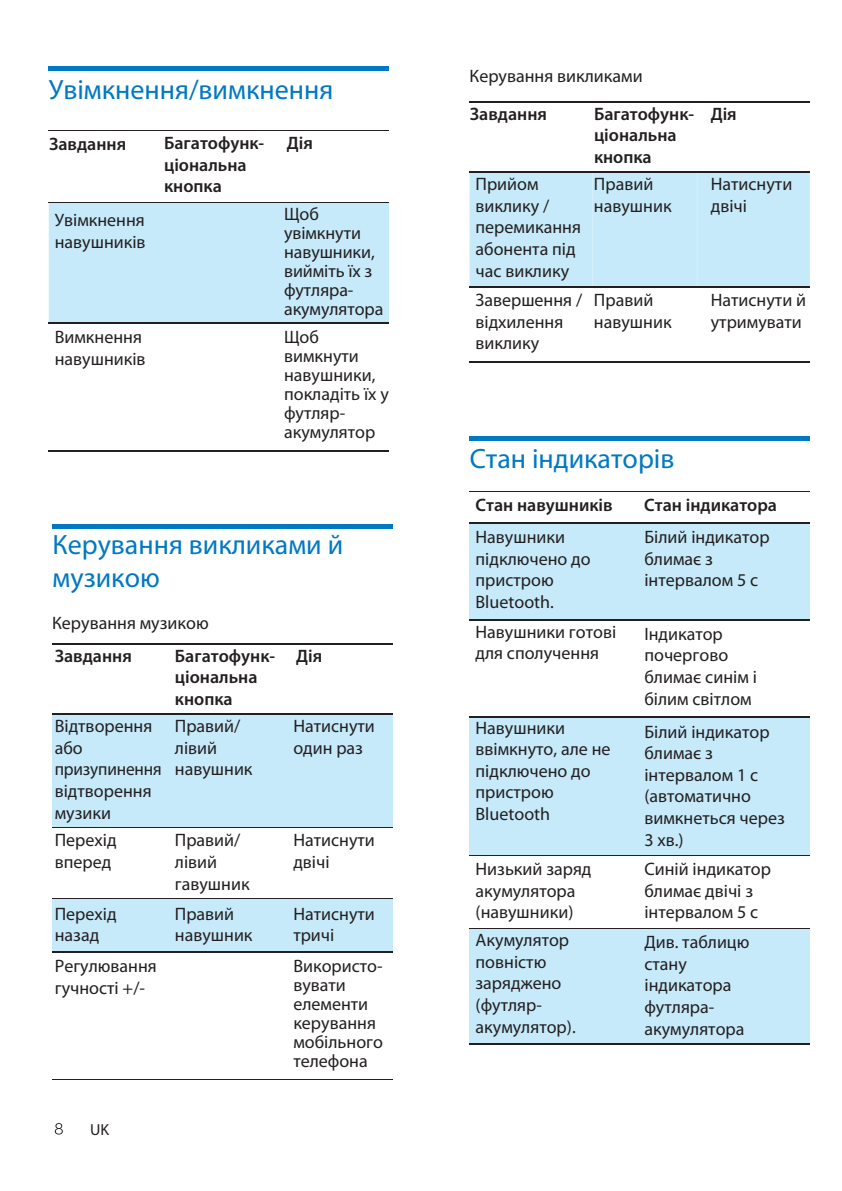
<style>
.page{position:relative;width:842px;height:1191px;background:#fff}
.page>*{position:absolute;margin:0;border:0;box-sizing:border-box;transform-origin:0 0}
.t1{font:28px/33.6px "Myriad Pro";color:#0079c2}
.t2{font:18px/21.6px "Myriad Pro";color:#231f20}
.t3{font:600 18px/21.6px "Myriad Pro";color:#231f20}
.t4{font:16px "Myriad Pro";color:#231f20}
</style>
<div class="page">
<svg style="left:55px;top:1123px;width:8px;height:11px"></svg>
<hr style="left:49px;top:66px;width:340px;height:4px;background:#0079c2">
<div style="left:49px;top:203px;width:340px;height:119px;background:#c6eafa"></div>
<hr style="left:49px;top:130px;width:128px;height:1px;background:#231f20">
<hr style="left:177px;top:130px;width:108px;height:1px;background:#231f20">
<hr style="left:285px;top:130px;width:104px;height:1px;background:#231f20">
<hr style="left:49px;top:202px;width:128px;height:1px;background:#231f20">
<hr style="left:177px;top:202px;width:108px;height:1px;background:#231f20">
<hr style="left:285px;top:202px;width:104px;height:1px;background:#231f20">
<hr style="left:49px;top:322px;width:128px;height:1px;background:#231f20">
<hr style="left:177px;top:322px;width:108px;height:1px;background:#231f20">
<hr style="left:285px;top:322px;width:104px;height:1px;background:#231f20">
<hr style="left:49px;top:450px;width:340px;height:1px;background:#231f20">
<hr style="left:52px;top:524px;width:341px;height:4px;background:#0079c2">
<hr style="left:52px;top:1079px;width:133px;height:1px;background:#231f20">
<hr style="left:185px;top:1079px;width:93px;height:1px;background:#231f20">
<hr style="left:278px;top:1079px;width:115px;height:1px;background:#231f20">
<div style="left:470px;top:172px;width:340px;height:115px;background:#c6eafa"></div>
<hr style="left:470px;top:102px;width:132px;height:1px;background:#231f20">
<hr style="left:602px;top:102px;width:93px;height:1px;background:#231f20">
<hr style="left:695px;top:102px;width:115px;height:1px;background:#231f20">
<hr style="left:470px;top:171px;width:132px;height:1px;background:#231f20">
<hr style="left:602px;top:171px;width:93px;height:1px;background:#231f20">
<hr style="left:695px;top:171px;width:115px;height:1px;background:#231f20">
<hr style="left:470px;top:287px;width:132px;height:1px;background:#231f20">
<hr style="left:602px;top:287px;width:93px;height:1px;background:#231f20">
<hr style="left:695px;top:287px;width:115px;height:1px;background:#231f20">
<hr style="left:470px;top:361px;width:132px;height:1px;background:#231f20">
<hr style="left:602px;top:361px;width:93px;height:1px;background:#231f20">
<hr style="left:695px;top:361px;width:115px;height:1px;background:#231f20">
<div style="left:634px;top:928px;width:176px;height:116px;background:#c6eafa"></div>
<div style="left:470px;top:928px;width:164px;height:116px;background:#c6eafa"></div>
<hr style="left:470px;top:436px;width:340px;height:4px;background:#0079c2">
<div style="left:634px;top:716px;width:176px;height:139px;background:#c6eafa"></div>
<div style="left:470px;top:716px;width:164px;height:139px;background:#c6eafa"></div>
<div style="left:634px;top:523px;width:176px;height:97px;background:#c6eafa"></div>
<div style="left:470px;top:523px;width:164px;height:97px;background:#c6eafa"></div>
<hr style="left:470px;top:491px;width:164px;height:1px;background:#231f20">
<hr style="left:634px;top:491px;width:176px;height:1px;background:#231f20">
<hr style="left:470px;top:523px;width:164px;height:1px;background:#231f20">
<hr style="left:634px;top:523px;width:176px;height:1px;background:#231f20">
<hr style="left:470px;top:620px;width:164px;height:1px;background:#231f20">
<hr style="left:634px;top:620px;width:176px;height:1px;background:#231f20">
<hr style="left:470px;top:716px;width:164px;height:1px;background:#231f20">
<hr style="left:634px;top:716px;width:176px;height:1px;background:#231f20">
<hr style="left:470px;top:855px;width:164px;height:1px;background:#231f20">
<hr style="left:634px;top:855px;width:176px;height:1px;background:#231f20">
<hr style="left:470px;top:928px;width:164px;height:1px;background:#231f20">
<hr style="left:634px;top:928px;width:176px;height:1px;background:#231f20">
<hr style="left:470px;top:1043px;width:164px;height:1px;background:#231f20">
<hr style="left:634px;top:1043px;width:176px;height:1px;background:#231f20">
<div style="left:280px;top:898px;width:113px;height:53px;background:#c6eafa"></div>
<div style="left:175px;top:898px;width:105px;height:53px;background:#c6eafa"></div>
<div style="left:52px;top:898px;width:123px;height:53px;background:#c6eafa"></div>
<div style="left:280px;top:714px;width:113px;height:113px;background:#c6eafa"></div>
<div style="left:175px;top:714px;width:105px;height:113px;background:#c6eafa"></div>
<div style="left:52px;top:714px;width:123px;height:113px;background:#c6eafa"></div>
<hr style="left:52px;top:644px;width:133px;height:1px;background:#231f20">
<hr style="left:185px;top:644px;width:93px;height:1px;background:#231f20">
<hr style="left:278px;top:644px;width:115px;height:1px;background:#231f20">
<hr style="left:52px;top:713px;width:133px;height:1px;background:#231f20">
<hr style="left:185px;top:713px;width:93px;height:1px;background:#231f20">
<hr style="left:278px;top:713px;width:115px;height:1px;background:#231f20">
<hr style="left:52px;top:827px;width:133px;height:1px;background:#231f20">
<hr style="left:185px;top:827px;width:93px;height:1px;background:#231f20">
<hr style="left:278px;top:827px;width:115px;height:1px;background:#231f20">
<hr style="left:52px;top:898px;width:133px;height:1px;background:#231f20">
<hr style="left:185px;top:898px;width:93px;height:1px;background:#231f20">
<hr style="left:278px;top:898px;width:115px;height:1px;background:#231f20">
<hr style="left:52px;top:951px;width:133px;height:1px;background:#231f20">
<hr style="left:185px;top:951px;width:93px;height:1px;background:#231f20">
<hr style="left:278px;top:951px;width:115px;height:1px;background:#231f20">
<h1 class="t1" style="left:49px;top:72px;width:286px">Увімкнення/вимкнення</h1>
<p class="t3" style="left:49px;top:132px;width:79px">Завдання</p>
<p class="t3" style="left:164px;top:132px;width:102px">Багатофунк&shy;ціональна кнопка</p>
<p class="t3" style="left:287px;top:132px;width:28px">Дія</p>
<p class="t2" style="left:55px;top:209px;width:92px">Увімкнення навушників</p>
<p class="t2" style="left:284px;top:204px;width:101px;line-height:19px">Щоб увімкнути навушники, вийміть їх з футляра&shy;акумулятора</p>
<p class="t2" style="left:284px;top:327px;width:106px;line-height:19px">Щоб вимкнути навушники, покладіть їх у футляр&shy;акумулятор</p>
<p class="t2" style="left:55px;top:326px;width:92px">Вимкнення навушників</p>
<h1 class="t1" style="left:53px;top:527px;width:292px">Керування викликами й музикою</h1>
<p class="t2" style="left:52px;top:612px;width:158px">Керування музикою</p>
<p class="t3" style="left:175px;top:644px;width:102px">Багатофунк&shy;ціональна кнопка</p>
<p class="t3" style="left:55px;top:645px;width:79px">Завдання</p>
<p class="t3" style="left:296px;top:644px;width:28px">Дія</p>
<p class="t2" style="left:175px;top:715px;width:79px">Правий/ лівий навушник</p>
<p class="t2" style="left:293px;top:715px;width:83px">Натиснути один раз</p>
<p class="t2" style="left:55px;top:715px;width:108px">Відтворення або призупинення відтворення музики</p>
<p class="t2" style="left:55px;top:829px;width:63px">Перехід вперед</p>
<p class="t2" style="left:175px;top:829px;width:76px">Правий/ лівий гавушник</p>
<p class="t2" style="left:293px;top:829px;width:83px">Натиснути двічі</p>
<p class="t2" style="left:55px;top:902px;width:63px">Перехід назад</p>
<p class="t2" style="left:175px;top:902px;width:79px">Правий навушник</p>
<p class="t2" style="left:293px;top:902px;width:83px">Натиснути тричі</p>
<p class="t2" style="left:55px;top:955px;width:104px">Регулювання гучності +/-</p>
<p class="t2" style="left:293px;top:956px;width:91px;line-height:19px">Використо&shy;вувати елементи керування мобільного телефона</p>
<p class="t4" style="left:90px;top:1119px;width:21px">UK</p>
<p class="t2" style="left:470px;top:64px;width:175px">Керування викликами</p>
<p class="t3" style="left:594px;top:103px;width:102px">Багатофунк&shy;ціональна кнопка</p>
<p class="t3" style="left:470px;top:103px;width:79px">Завдання</p>
<p class="t3" style="left:711px;top:102px;width:28px">Дія</p>
<p class="t2" style="left:594px;top:173px;width:79px">Правий навушник</p>
<p class="t2" style="left:711px;top:173px;width:83px">Натиснути двічі</p>
<p class="t2" style="left:475px;top:173px;width:107px">Прийом виклику / перемикання абонента під час виклику</p>
<p class="t2" style="left:475px;top:289px;width:108px">Завершення / відхилення виклику</p>
<p class="t2" style="left:594px;top:289px;width:79px">Правий навушник</p>
<p class="t2" style="left:711px;top:289px;width:97px">Натиснути й утримувати</p>
<h1 class="t1" style="left:470px;top:441px;width:206px">Стан індикаторів</h1>
<p class="t3" style="left:475px;top:494px;width:139px">Стан навушників</p>
<p class="t3" style="left:644px;top:494px;width:134px">Стан індикатора</p>
<p class="t2" style="left:475px;top:526px;width:117px">Навушники підключено до пристрою<br>Bluetooth.</p>
<p class="t2" style="left:475px;top:620px;width:142px">Навушники готові для сполучення</p>
<p class="t2" style="left:475px;top:716px;width:136px">Навушники ввімкнуто, але не підключено до пристрою<br>Bluetooth</p>
<p class="t2" style="left:644px;top:526px;width:127px">Білий індикатор блимає з інтервалом 5 с</p>
<p class="t2" style="left:644px;top:622px;width:114px">Індикатор почергово блимає синім і білим світлом</p>
<p class="t2" style="left:644px;top:720px;width:142px">Білий індикатор блимає з інтервалом 1 с (автоматично вимкнеться через<br>3 хв.)</p>
<p class="t2" style="left:475px;top:857px;width:117px">Низький заряд акумулятора (навушники)</p>
<p class="t2" style="left:644px;top:857px;width:128px">Синій індикатор блимає двічі з інтервалом 5 с</p>
<p class="t2" style="left:475px;top:929px;width:102px">Акумулятор повністю заряджено (футляр&shy;акумулятор).</p>
<p class="t2" style="left:644px;top:931px;width:107px">Див. таблицю стану індикатора футляра&shy;акумулятора</p>
</div>
